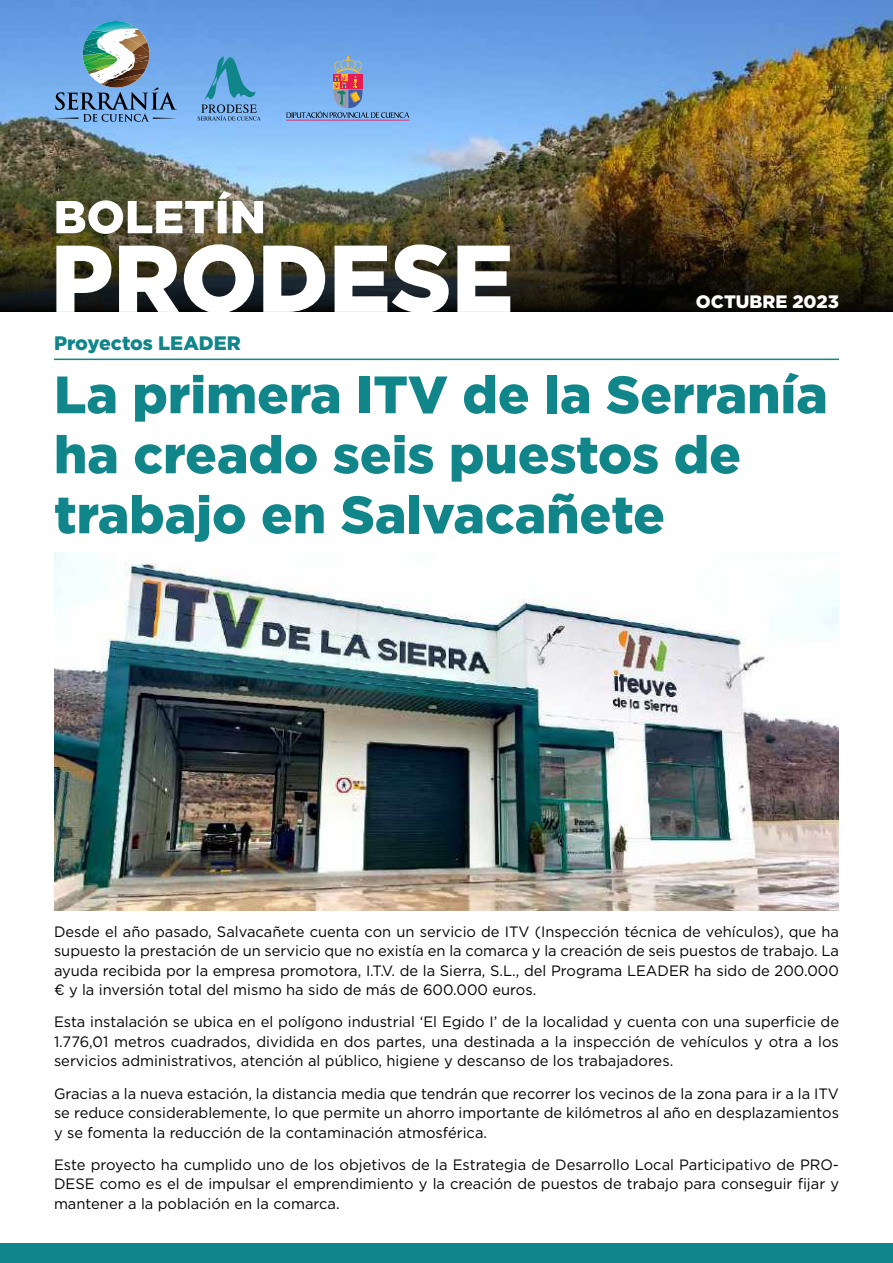
<style>
.page{position:relative;width:893px;height:1263px;background:#fff}
.page>*{position:absolute;margin:0;border:0;box-sizing:border-box;transform-origin:0 0}
.t1{font:900 52.5px/60px "Gotham";color:#10858a}
.t2{font:900 19.5px "Gotham";color:#10858a}
.t3{font:900 18px "Gotham";color:#fff}
.t4{font:15px/19.5px "Gotham";color:#000;text-align:justify}
</style>
<div class="page">
<img style="left:0;top:0;width:893px;height:191px">
<img style="left:0;top:191px;width:893px;height:120px">
<div style="left:0;top:1244px;width:893px;height:19px;background:#10858a"></div>
<img style="left:54px;top:553px;width:785px;height:357px">
<svg style="left:56px;top:244px;width:454px;height:68px"></svg>
<svg style="left:56px;top:191px;width:207px;height:43px"></svg>
<svg style="left:198px;top:56px;width:63px;height:65px;background:#5f9fd1"></svg>
<hr style="left:286px;top:120px;width:123px;height:1px;background:#e61c54">
<svg style="left:286px;top:56px;width:123px;height:62px;background:#7da2d7"></svg>
<svg style="left:54px;top:21px;width:123px;height:102px;background:#759fc3"></svg>
<hr style="left:54px;top:359px;width:785px;height:1px;background:#10858a">
<h2 class="t2" style="left:54px;top:330px;width:188px">Proyectos LEADER</h2>
<p class="t3" style="left:696px;top:289px;width:145px">OCTUBRE 2023</p>
<h1 class="t1" style="left:54px;top:364px;width:775px">La primera ITV de la Serranía ha creado seis puestos de trabajo en Salvacañete</h1>
<p class="t4" style="left:54px;top:921px;width:786px">Desde el año pasado, Salvacañete cuenta con un servicio de ITV (Inspección técnica de vehículos), que ha supuesto la prestación de un servicio que no existía en la comarca y la creación de seis puestos de trabajo. La ayuda recibida por la empresa promotora, I.T.V. de la Sierra, S.L., del Programa LEADER ha sido de 200.000 € y la inversión total del mismo ha sido de más de 600.000 euros.</p>
<p class="t4" style="left:54px;top:1012px;width:786px">Esta instalación se ubica en el polígono industrial ‘El Egido I’ de la localidad y cuenta con una superficie de 1.776,01 metros cuadrados, dividida en dos partes, una destinada a la inspección de vehículos y otra a los servicios administrativos, atención al público, higiene y descanso de los trabajadores.</p>
<p class="t4" style="left:54px;top:1083px;width:786px">Gracias a la nueva estación, la distancia media que tendrán que recorrer los vecinos de la zona para ir a la ITV se reduce considerablemente, lo que permite un ahorro importante de kilómetros al año en desplazamientos y se fomenta la reducción de la contaminación atmosférica.</p>
<p class="t4" style="left:54px;top:1154px;width:787px">Este proyecto ha cumplido uno de los objetivos de la Estrategia de Desarrollo Local Participativo de PRO-DESE como es el de impulsar el emprendimiento y la creación de puestos de trabajo para conseguir fijar y mantener a la población en la comarca.</p>
</div>
